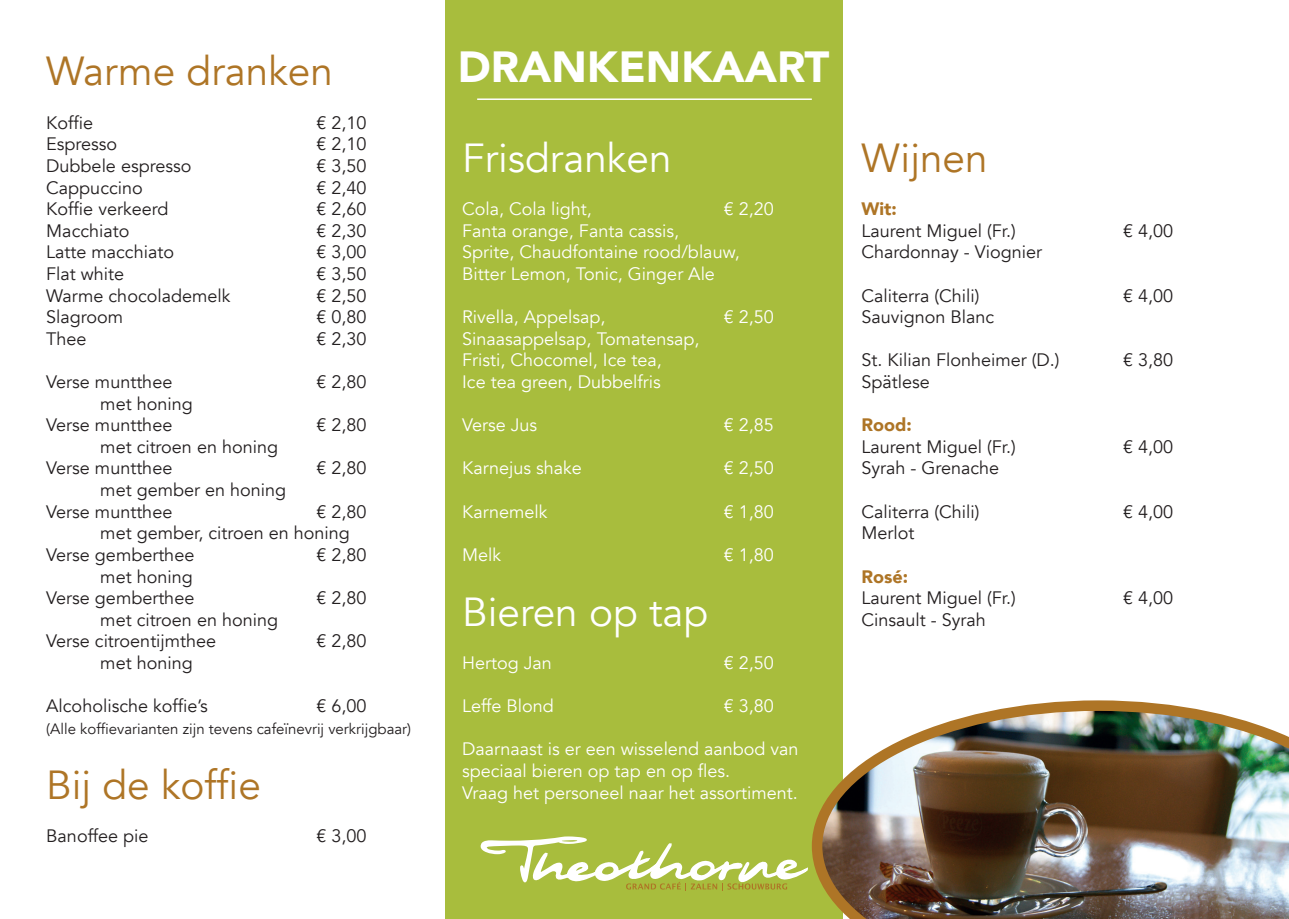
<style>
.page{position:relative;width:1289px;height:919px;background:#fff}
.page>*{position:absolute;margin:0;border:0;box-sizing:border-box;transform-origin:0 0}
.t1{font:900 43.5px "Avenir";color:#fff}
.t2{font:40.5px "Avenir";color:#ae7526}
.t3{font:40.5px "Avenir";color:#fff}
.t4{font:18px/21.6px "Avenir";color:#231f20}
.t5{font:18px/21.6px "Avenir";color:#fff}
.t6{font:900 18px "Avenir";color:#ae7526}
.t7{font:15px "Avenir";color:#231f20}
</style>
<div class="page">
<div style="left:445px;top:0;width:397px;height:918px;background:#a8bd3d"></div>
<img style="left:811px;top:700px;width:477px;height:218px">
<hr style="left:477px;top:98px;width:334px;height:2px;background:#fff">
<svg style="left:480px;top:836px;width:327px;height:54px"></svg>
<h2 class="t2" style="left:46px;top:47px;width:288px">Warme dranken</h2>
<p class="t4" style="left:46px;top:112px;width:49px">Koffie</p>
<p class="t4" style="left:316px;top:112px;width:52px">€ 2,10</p>
<p class="t4" style="left:46px;top:134px;width:73px">Espresso</p>
<p class="t4" style="left:316px;top:134px;width:52px">€ 2,10</p>
<p class="t4" style="left:46px;top:155px;width:147px">Dubbele espresso</p>
<p class="t4" style="left:316px;top:155px;width:52px">€ 3,50</p>
<p class="t4" style="left:46px;top:177px;width:98px">Cappuccino</p>
<p class="t4" style="left:316px;top:177px;width:52px">€ 2,40</p>
<p class="t4" style="left:46px;top:198px;width:124px">Koffie verkeerd</p>
<p class="t4" style="left:316px;top:198px;width:52px">€ 2,60</p>
<p class="t4" style="left:46px;top:220px;width:85px">Macchiato</p>
<p class="t4" style="left:316px;top:220px;width:52px">€ 2,30</p>
<p class="t4" style="left:46px;top:242px;width:129px">Latte macchiato</p>
<p class="t4" style="left:316px;top:242px;width:52px">€ 3,00</p>
<p class="t4" style="left:46px;top:263px;width:79px">Flat white</p>
<p class="t4" style="left:316px;top:263px;width:52px">€ 3,50</p>
<p class="t4" style="left:46px;top:285px;width:186px">Warme chocolademelk</p>
<p class="t4" style="left:316px;top:285px;width:52px">€ 2,50</p>
<p class="t4" style="left:46px;top:306px;width:79px">Slagroom</p>
<p class="t4" style="left:316px;top:306px;width:52px">€ 0,80</p>
<p class="t4" style="left:46px;top:328px;width:42px">Thee</p>
<p class="t4" style="left:316px;top:328px;width:52px">€ 2,30</p>
<p class="t4" style="left:46px;top:371px;width:127px">Verse muntthee</p>
<p class="t4" style="left:316px;top:371px;width:52px">€ 2,80</p>
<p class="t4" style="left:46px;top:393px;width:148px;text-indent:54px">met honing<br>Verse muntthee</p>
<p class="t4" style="left:316px;top:414px;width:52px">€ 2,80</p>
<p class="t4" style="left:46px;top:436px;width:233px;text-indent:54px">met citroen en honing<br>Verse muntthee</p>
<p class="t4" style="left:316px;top:458px;width:52px">€ 2,80</p>
<p class="t4" style="left:46px;top:479px;width:241px;text-indent:54px">met gember en honing<br>Verse muntthee</p>
<p class="t4" style="left:316px;top:501px;width:52px">€ 2,80</p>
<p class="t4" style="left:100px;top:522px;width:251px">met gember, citroen en honing</p>
<p class="t4" style="left:46px;top:544px;width:149px">Verse gemberthee</p>
<p class="t4" style="left:316px;top:544px;width:52px">€ 2,80</p>
<p class="t4" style="left:46px;top:566px;width:149px;text-align:right">met honing<br>Verse gemberthee</p>
<p class="t4" style="left:316px;top:587px;width:52px">€ 2,80</p>
<p class="t4" style="left:46px;top:609px;width:233px;text-indent:54px">met citroen en honing<br>Verse citroentijmthee</p>
<p class="t4" style="left:316px;top:630px;width:52px">€ 2,80</p>
<p class="t4" style="left:100px;top:652px;width:94px">met honing</p>
<p class="t4" style="left:46px;top:695px;width:163px">Alcoholische koffie’s</p>
<p class="t4" style="left:316px;top:695px;width:52px">€ 6,00</p>
<p class="t7" style="left:46px;top:719px;width:366px">(Alle koffievarianten zijn tevens cafeïnevrij verkrijgbaar)</p>
<h2 class="t2" style="left:46px;top:760px;width:216px">Bij de koffie</h2>
<p class="t4" style="left:46px;top:825px;width:104px">Banoffee pie</p>
<p class="t4" style="left:316px;top:825px;width:52px">€ 3,00</p>
<h1 class="t1" style="left:458px;top:29px;width:373px">DRANKENKAART</h1>
<h2 class="t3" style="left:462px;top:134px;width:211px">Frisdranken</h2>
<p class="t5" style="left:462px;top:198px;width:131px">Cola, Cola light,</p>
<p class="t5" style="left:724px;top:198px;width:52px">€ 2,20</p>
<p class="t5" style="left:462px;top:220px;width:279px">Fanta orange, Fanta cassis,<br>Sprite, Chaudfontaine rood/blauw,<br>Bitter Lemon, Tonic, Ginger Ale</p>
<p class="t5" style="left:462px;top:306px;width:145px">Rivella, Appelsap,</p>
<p class="t5" style="left:724px;top:306px;width:52px">€ 2,50</p>
<p class="t5" style="left:462px;top:328px;width:239px">Sinaasappelsap, Tomatensap,<br>Fristi, Chocomel, Ice tea,<br>Ice tea green, Dubbelfris</p>
<p class="t5" style="left:462px;top:414px;width:77px">Verse Jus</p>
<p class="t5" style="left:723px;top:414px;width:52px">€ 2,85</p>
<p class="t5" style="left:462px;top:458px;width:121px">Karnejus shake</p>
<p class="t5" style="left:724px;top:458px;width:52px">€ 2,50</p>
<p class="t5" style="left:462px;top:501px;width:87px">Karnemelk</p>
<p class="t5" style="left:723px;top:501px;width:52px">€ 1,80</p>
<p class="t5" style="left:462px;top:544px;width:41px">Melk</p>
<p class="t5" style="left:723px;top:544px;width:52px">€ 1,80</p>
<h2 class="t3" style="left:462px;top:587px;width:247px">Bieren op tap</h2>
<p class="t5" style="left:462px;top:652px;width:91px">Hertog Jan</p>
<p class="t5" style="left:723px;top:652px;width:52px">€ 2,50</p>
<p class="t5" style="left:462px;top:695px;width:93px">Leffe Blond</p>
<p class="t5" style="left:724px;top:695px;width:52px">€ 3,80</p>
<p class="t5" style="left:462px;top:738px;width:338px">Daarnaast is er een wisselend aanbod van speciaal bieren op tap en op fles.<br>Vraag het personeel naar het assortiment.</p>
<h2 class="t2" style="left:861px;top:134px;width:128px">Wijnen</h2>
<p class="t6" style="left:861px;top:193px;width:37px">Wit:</p>
<p class="t4" style="left:861px;top:220px;width:156px">Laurent Miguel (Fr.)</p>
<p class="t4" style="left:1122px;top:220px;width:52px">€ 4,00</p>
<p class="t4" style="left:861px;top:242px;width:182px">Chardonnay - Viognier</p>
<p class="t4" style="left:861px;top:285px;width:119px">Caliterra (Chili)</p>
<p class="t4" style="left:1122px;top:285px;width:52px">€ 4,00</p>
<p class="t4" style="left:861px;top:306px;width:134px">Sauvignon Blanc</p>
<p class="t4" style="left:861px;top:350px;width:200px">St. Kilian Flonheimer (D.)</p>
<p class="t4" style="left:1122px;top:350px;width:52px">€ 3,80</p>
<p class="t4" style="left:861px;top:371px;width:70px">Spätlese</p>
<p class="t6" style="left:861px;top:409px;width:52px">Rood:</p>
<p class="t4" style="left:861px;top:436px;width:156px">Laurent Miguel (Fr.)</p>
<p class="t4" style="left:1122px;top:436px;width:52px">€ 4,00</p>
<p class="t4" style="left:861px;top:458px;width:139px">Syrah - Grenache</p>
<p class="t4" style="left:861px;top:501px;width:119px">Caliterra (Chili)</p>
<p class="t4" style="left:1122px;top:501px;width:52px">€ 4,00</p>
<p class="t4" style="left:861px;top:522px;width:54px">Merlot</p>
<p class="t6" style="left:861px;top:560px;width:48px">Rosé:</p>
<p class="t4" style="left:861px;top:587px;width:156px">Laurent Miguel (Fr.)</p>
<p class="t4" style="left:1122px;top:587px;width:52px">€ 4,00</p>
<p class="t4" style="left:861px;top:609px;width:126px">Cinsault - Syrah</p>
</div>
